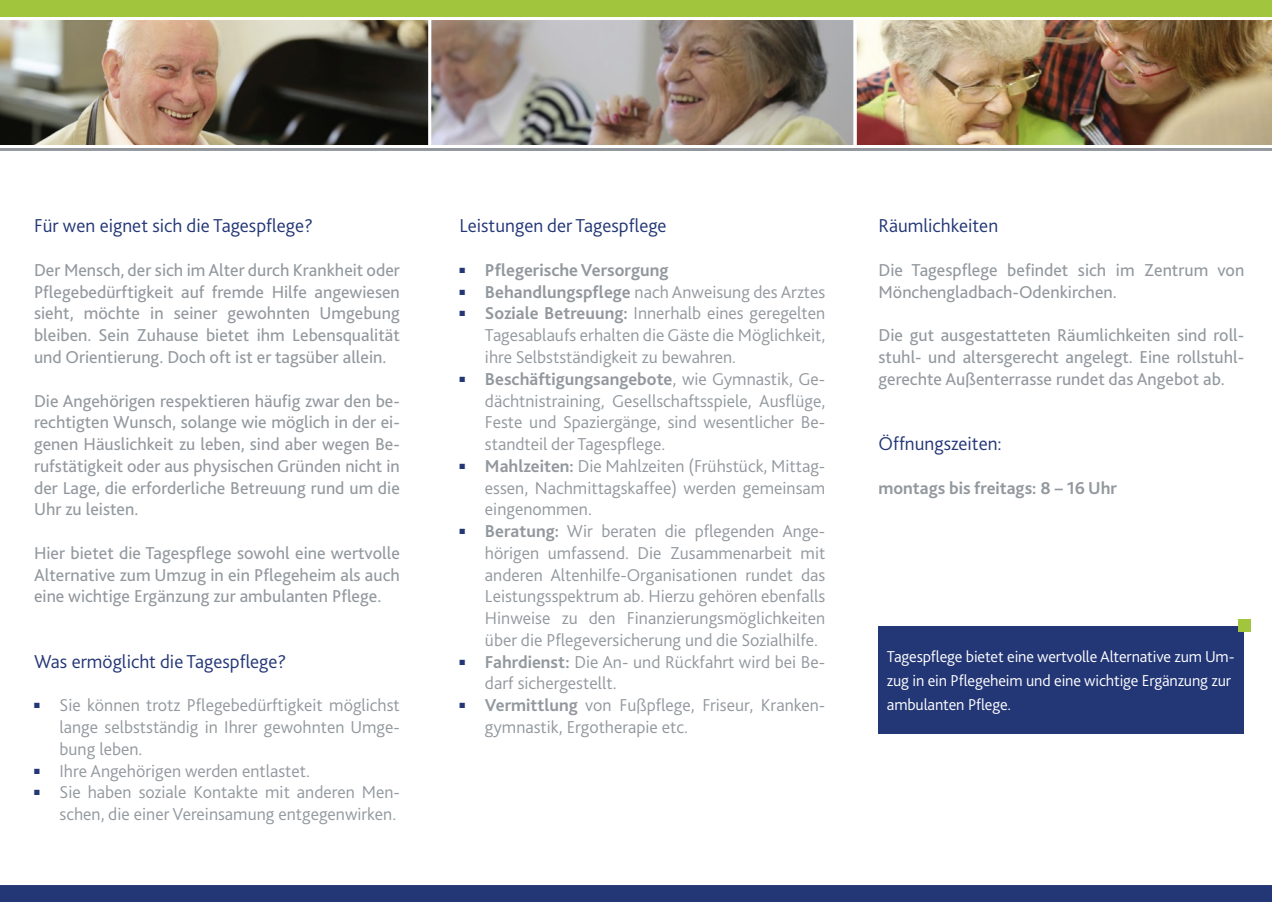
<style>
.page{position:relative;width:1272px;height:902px;background:#fff}
.page>*{position:absolute;margin:0;border:0;box-sizing:border-box;transform-origin:0 0}
.t1{font:300 19.5px "Bliss 2";color:#233676}
.t2{font:300 18px/21.8px "Bliss 2";color:#92989d;text-align:justify}
.t3{font:18px/21.8px "Bliss 2";color:#92989d;text-align:justify}
.t4{font:700 18px "Bliss 2";color:#92989d}
.t5{font:300 16.5px/24px "Bliss 2";letter-spacing:-.01em;color:#fff}
.s1{font-weight:700}
</style>
<div class="page">
<img style="left:431px;top:20px;width:422px;height:125px">
<img style="left:856px;top:20px;width:415px;height:125px">
<div style="left:878px;top:625px;width:366px;height:108px;background:#233676"></div>
<div style="left:1237px;top:619px;width:13px;height:12px;background:#a1c63d"></div>
<img style="left:0;top:20px;width:428px;height:125px">
<hr style="left:0;top:148px;width:1271px;height:3px;background:#92989d">
<div style="left:0;top:0;width:1271px;height:17px;background:#a1c63d"></div>
<div style="left:0;top:884px;width:1271px;height:17px;background:#233676"></div>
<p class="t1" style="left:34px;top:218px;width:280px">Für wen eignet sich die Tagespflege?</p>
<p class="t3" style="left:34px;top:260px;width:367px">Der Mensch, der sich im Alter durch Krankheit oder Pflegebedürftigkeit auf fremde Hilfe angewiesen sieht, möchte in seiner gewohnten Umgebung bleiben. Sein Zuhause bietet ihm Lebensqualität und Orientierung. Doch oft ist er tagsüber allein.</p>
<p class="t3" style="left:34px;top:391px;width:367px">Die Angehörigen respektieren häufig zwar den be&shy;rechtigten Wunsch, solange wie möglich in der ei&shy;genen Häuslichkeit zu leben, sind aber wegen Be&shy;rufstätigkeit oder aus physischen Gründen nicht in der Lage, die erforderliche Betreuung rund um die Uhr zu leisten.</p>
<p class="t3" style="left:34px;top:543px;width:367px">Hier bietet die Tagespflege sowohl eine wertvolle Alternative zum Umzug in ein Pflegeheim als auch eine wichtige Ergänzung zur ambulanten Pflege.</p>
<p class="t1" style="left:34px;top:653px;width:254px">Was ermöglicht die Tagespflege?</p>
<p class="t2" style="left:60px;top:696px;width:342px;text-indent:-26px"><sup>■</sup> Sie können trotz Pflegebedürftigkeit möglichst lange selbstständig in Ihrer gewohnten Umge&shy;bung leben.</p>
<p class="t2" style="left:34px;top:761px;width:277px"><sup>■</sup> Ihre Angehörigen werden entlastet.</p>
<p class="t2" style="left:34px;top:783px;width:367px;text-align:right"><sup>■</sup> Sie haben soziale Kontakte mit anderen Men&shy;schen, die einer Vereinsamung entgegenwirken.</p>
<p class="t1" style="left:459px;top:218px;width:209px">Leistungen der Tagespflege</p>
<p class="t4" style="left:459px;top:263px;width:210px"><sup>■</sup> Pflegerische Versorgung</p>
<p class="t2" style="left:459px;top:282px;width:367px"><sup>■</sup> <span class="s1">Behandlungspflege</span> nach Anweisung des Arztes</p>
<p class="t2" style="left:485px;top:304px;width:342px;text-indent:-26px"><sup>■</sup> <span class="s1">Soziale Betreuung:</span> Innerhalb eines geregelten Tagesablaufs erhalten die Gäste die Möglichkeit, ihre Selbstständigkeit zu bewahren.</p>
<p class="t2" style="left:485px;top:369px;width:342px;text-indent:-26px"><sup>■</sup> <span class="s1">Beschäftigungsangebote</span>, wie Gymnastik, Ge&shy;dächtnistraining, Gesellschaftsspiele, Ausflüge, Feste und Spaziergänge, sind wesentlicher Be&shy;standteil der Tagespflege.</p>
<p class="t2" style="left:485px;top:456px;width:342px;text-indent:-26px"><sup>■</sup> <span class="s1">Mahlzeiten:</span> Die Mahlzeiten (Frühstück, Mittag&shy;essen, Nachmittagskaffee) werden gemeinsam eingenommen.</p>
<p class="t2" style="left:485px;top:522px;width:342px;text-indent:-26px"><sup>■</sup> <span class="s1">Beratung:</span> Wir beraten die pflegenden Ange&shy;hörigen umfassend. Die Zusammenarbeit mit anderen Altenhilfe-Organisationen rundet das Leistungsspektrum ab. Hierzu gehören ebenfalls Hinweise zu den Finanzierungsmöglichkeiten über die Pflegeversicherung und die Sozialhilfe.</p>
<p class="t2" style="left:485px;top:652px;width:342px;text-indent:-26px"><sup>■</sup> <span class="s1">Fahrdienst:</span> Die An- und Rückfahrt wird bei Be&shy;darf sichergestellt.</p>
<p class="t2" style="left:485px;top:696px;width:342px;text-indent:-26px"><sup>■</sup> <span class="s1">Vermittlung</span> von Fußpflege, Friseur, Kranken&shy;gymnastik, Ergotherapie etc.</p>
<p class="t1" style="left:878px;top:218px;width:121px">Räumlichkeiten</p>
<p class="t3" style="left:878px;top:260px;width:367px">Die Tagespflege befindet sich im Zentrum von<br>Mönchengladbach-Odenkirchen.</p>
<p class="t3" style="left:878px;top:326px;width:367px">Die gut ausgestatteten Räumlichkeiten sind roll&shy;stuhl- und altersgerecht angelegt. Eine rollstuhl&shy;gerechte Außenterrasse rundet das Angebot ab.</p>
<p class="t1" style="left:878px;top:436px;width:125px">Öffnungszeiten:</p>
<p class="t4" style="left:878px;top:480px;width:240px">montags bis freitags: 8 – 16 Uhr</p>
<p class="t5" style="left:887px;top:646px;width:349px">Tagespflege bietet eine wertvolle Alternative zum Um&shy;zug in ein Pflegeheim und eine wichtige Ergänzung zur ambulanten Pflege.</p>
</div>
